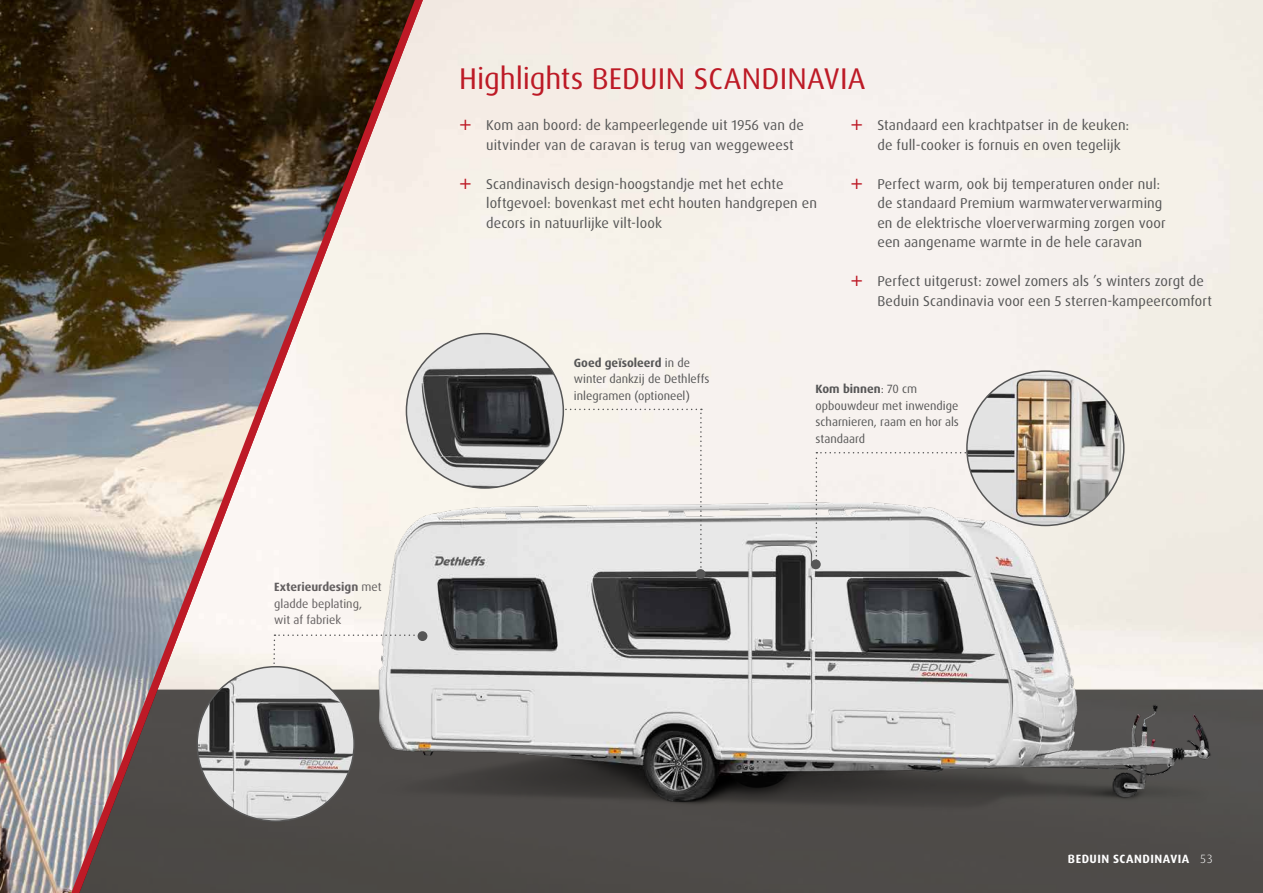
<style>
.page{position:relative;width:1263px;height:893px;background:#fff}
.page>*{position:absolute;margin:0;border:0;box-sizing:border-box;transform-origin:0 0}
.t1{font:30px "Dax Pro";letter-spacing:.005em;color:#bd1a26}
.t2{font:14.25px/19.5px "Dax OT";letter-spacing:.01em;color:#565656}
.t3{font:12px/16.5px "Dax Pro";color:#565656}
.t4{font:12px/16.5px "Dax Pro";color:#625e5f}
.t5{font:700 12px "Dax Pro";letter-spacing:.045em;color:#fff}
.s1{font-weight:700}
.s2{font-family:"Dax OT";font-weight:300}
</style>
<div class="page">
<img style="left:0;top:0;width:56px;height:893px">
<img style="left:439px;top:304px;width:824px;height:589px">
<div style="left:811px;top:559px;width:10px;height:10px;background:#565656;border-radius:50%"></div>
<div style="left:696px;top:569px;width:9px;height:10px;background:#565656;border-radius:50%"></div>
<svg style="left:816px;top:452px;width:217px;height:114px"></svg>
<img style="left:967px;top:371px;width:157px;height:154px">
<svg style="left:56px;top:0;width:383px;height:893px"></svg>
<svg style="left:485px;top:409px;width:217px;height:163px"></svg>
<img style="left:406px;top:334px;width:157px;height:154px">
<svg style="left:460px;top:120px;width:11px;height:10px"></svg>
<svg style="left:460px;top:178px;width:11px;height:11px"></svg>
<svg style="left:852px;top:120px;width:10px;height:10px"></svg>
<svg style="left:852px;top:178px;width:10px;height:11px"></svg>
<svg style="left:852px;top:276px;width:10px;height:10px"></svg>
<p class="t4" style="left:274px;top:579px;width:109px"><span class="s1">Exterieurdesign</span> met gladde beplating,<br>wit af fabriek</p>
<h1 class="t1" style="left:459px;top:59px;width:408px">Highlights BEDUIN SCANDINAVIA</h1>
<p class="t2" style="left:486px;top:116px;width:319px">Kom aan boord: de kampeerlegende uit 1956 van de uitvinder van de caravan is terug van weggeweest</p>
<p class="t2" style="left:486px;top:174px;width:332px">Scandinavisch design-hoogstandje met het echte loftgevoel: bovenkast met echt houten handgrepen en decors in natuurlijke vilt-look</p>
<p class="t2" style="left:877px;top:116px;width:253px">Standaard een krachtpatser in de keuken: de full-cooker is fornuis en oven tegelijk</p>
<p class="t2" style="left:877px;top:174px;width:290px">Perfect warm, ook bij temperaturen onder nul: de standaard Premium warmwaterverwarming en de elektrische vloerverwarming zorgen voor een aangename warmte in de hele caravan</p>
<p class="t2" style="left:877px;top:272px;width:336px">Perfect uitgerust: zowel zomers als ’s winters zorgt de<br>Beduin Scandinavia voor een 5 sterren-kampeercomfort</p>
<p class="t3" style="left:574px;top:354px;width:137px"><span class="s1">Goed geïsoleerd</span> in de winter dankzij de Dethleffs inlegramen (optioneel)</p>
<p class="t3" style="left:816px;top:381px;width:145px"><span class="s1">Kom binnen</span>: 70 cm opbouwdeur met inwendige scharnieren, raam en hor als standaard</p>
<p class="t5" style="left:1068px;top:851px;width:146px">BEDUIN SCANDINAVIA <span class="s2">53</span></p>
</div>
